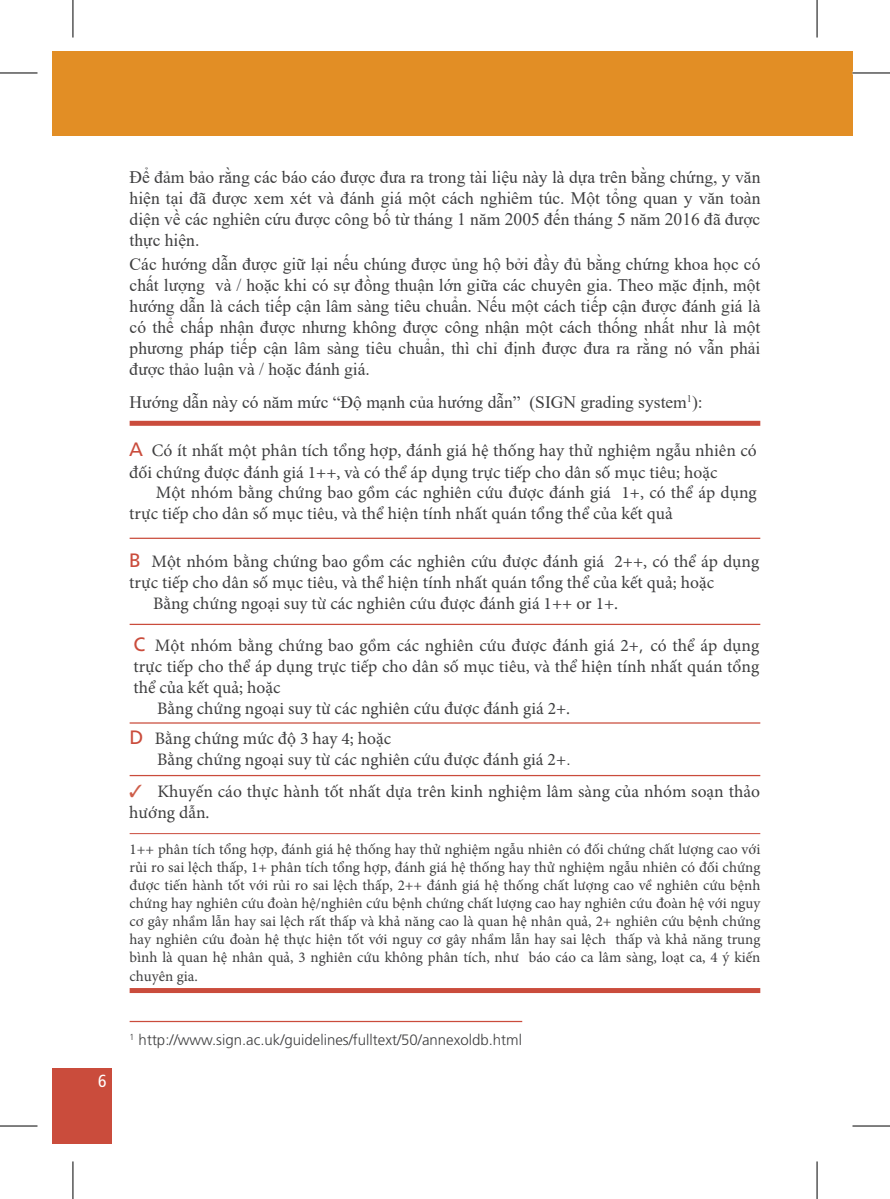
<style>
.page{position:relative;width:890px;height:1199px;background:#fff}
.page>*{position:absolute;margin:0;border:0;box-sizing:border-box;transform-origin:0 0}
.t1{font:17.5px/20.8px "Minion Pro";color:#3e3e3f}
.t2{font:17.5px/21px "Times New Roman";color:#3e3e3f;text-align:justify}
.t3{font:condensed 17.5px "Frutiger CE";color:#fff}
.t4{font:15px/18px "Minion Pro";color:#3e3e3f;text-align:justify}
.t5{font:300 15px "Frutiger LT";color:#3e3e3f}
.s1{font-family:"Frutiger";font-size:19.25px;color:#ca4c3c}
.s2{font-family:"Frutiger LT";font-weight:300}
.s3{color:#ce5e4a}
</style>
<div class="page">
<div style="left:52px;top:51px;width:800px;height:85px;background:#e28e25"></div>
<div style="left:52px;top:1068px;width:59px;height:75px;background:#ca4c3c"></div>
<div style="left:130px;top:421px;width:630px;height:5px;background:#ca4c3c"></div>
<hr style="left:130px;top:537px;width:630px;height:2px;background:#ca4c3c">
<hr style="left:130px;top:623px;width:630px;height:2px;background:#ca4c3c">
<hr style="left:130px;top:722px;width:630px;height:1px;background:#ca4c3c">
<hr style="left:130px;top:774px;width:630px;height:2px;background:#ca4c3c">
<hr style="left:130px;top:833px;width:630px;height:1px;background:#ca4c3c">
<div style="left:130px;top:987px;width:630px;height:5px;background:#ca4c3c"></div>
<hr style="left:130px;top:1020px;width:392px;height:1px;background:#ca4c3c">
<svg style="left:816px;top:0;width:1px;height:37px"></svg>
<svg style="left:816px;top:1161px;width:1px;height:37px"></svg>
<hr style="left:0;top:73px;width:38px;height:1px;background:#000">
<hr style="left:852px;top:73px;width:38px;height:1px;background:#000">
<hr style="left:0;top:1125px;width:38px;height:1px;background:#000">
<hr style="left:852px;top:1125px;width:38px;height:1px;background:#000">
<hr style="left:73px;top:0;width:1px;height:37px;background:#000">
<hr style="left:73px;top:1161px;width:1px;height:37px;background:#000">
<hr style="left:817px;top:0;width:1px;height:37px;background:#000">
<hr style="left:817px;top:1161px;width:1px;height:37px;background:#000">
<p class="t3" style="left:98px;top:1070px;width:10px">6</p>
<p class="t2" style="left:130px;top:166px;width:632px">Để đảm bảo rằng các báo cáo được đưa ra trong tài liệu này là dựa trên bằng chứng, y văn hiện tại đã được xem xét và đánh giá một cách nghiêm túc. Một tổng quan y văn toàn diện về các nghiên cứu được công bố từ tháng 1 năm 2005 đến tháng 5 năm 2016 đã được thực hiện.</p>
<p class="t2" style="left:130px;top:253px;width:632px">Các hướng dẫn được giữ lại nếu chúng được ủng hộ bởi đầy đủ bằng chứng khoa học có chất lượng và / hoặc khi có sự đồng thuận lớn giữa các chuyên gia. Theo mặc định, một hướng dẫn là cách tiếp cận lâm sàng tiêu chuẩn. Nếu một cách tiếp cận được đánh giá là có thể chấp nhận được nhưng không được công nhận một cách thống nhất như là một phương pháp tiếp cận lâm sàng tiêu chuẩn, thì chỉ định được đưa ra rằng nó vẫn phải được thảo luận và / hoặc đánh giá.</p>
<p class="t2" style="left:130px;top:391px;width:575px">Hướng dẫn này có năm mức “Độ mạnh của hướng dẫn” (SIGN grading system<sup>1</sup>):</p>
<p class="t1" style="left:129px;top:440px;width:629px"><span class="s1">A</span> Có ít nhất một phân tích tổng hợp, đánh giá hệ thống hay thử nghiệm ngẫu nhiên có đối chứng được đánh giá 1++, và có thể áp dụng trực tiếp cho dân số mục tiêu; hoặc</p>
<p class="t1" style="left:129px;top:482px;width:629px;text-indent:27px">Một nhóm bằng chứng bao gồm các nghiên cứu được đánh giá 1+, có thể áp dụng trực tiếp cho dân số mục tiêu, và thể hiện tính nhất quán tổng thể của kết quả</p>
<p class="t1" style="left:129px;top:551px;width:631px"><span class="s1">B</span> Một nhóm bằng chứng bao gồm các nghiên cứu được đánh giá 2++, có thể áp dụng</p>
<p class="t1" style="left:129px;top:572px;width:586px">trực tiếp cho dân số mục tiêu, và thể hiện tính nhất quán tổng thể của kết quả; hoặc</p>
<p class="t1" style="left:153px;top:593px;width:467px">Bằng chứng ngoại suy từ các nghiên cứu được đánh giá 1++ or 1+.</p>
<p class="t1" style="left:133px;top:635px;width:627px"><span class="s1">C</span> Một nhóm bằng chứng bao gồm các nghiên cứu được đánh giá 2+<span class="s2">,</span> có thể áp dụng</p>
<p class="t1" style="left:133px;top:656px;width:627px">trực tiếp cho thể áp dụng trực tiếp cho dân số mục tiêu, và thể hiện tính nhất quán tổng</p>
<p class="t1" style="left:133px;top:677px;width:149px">thể của kết quả; hoặc</p>
<p class="t1" style="left:157px;top:698px;width:415px">Bằng chứng ngoại suy từ các nghiên cứu được đánh giá 2+.</p>
<p class="t1" style="left:157px;top:728px;width:415px;text-indent:-27px"><span class="s1">D</span> Bằng chứng mức độ 3 hay 4; hoặc<br>Bằng chứng ngoại suy từ các nghiên cứu được đánh giá 2+<span class="s2">.</span></p>
<p class="t1" style="left:129px;top:781px;width:632px"><span class="s3">✓</span> Khuyến cáo thực hành tốt nhất dựa trên kinh nghiệm lâm sàng của nhóm soạn thảo hướng dẫn.</p>
<p class="t4" style="left:130px;top:840px;width:632px">1++ phân tích tổng hợp, đánh giá hệ thống hay thử nghiệm ngẫu nhiên có đối chứng chất lượng cao với rủi ro sai lệch thấp, 1+ phân tích tổng hợp, đánh giá hệ thống hay thử nghiệm ngẫu nhiên có đối chứng được tiến hành tốt với rủi ro sai lệch thấp, 2++ đánh giá hệ thống chất lượng cao về nghiên cứu bệnh chứng hay nghiên cứu đoàn hệ/nghiên cứu bệnh chứng chất lượng cao hay nghiên cứu đoàn hệ với nguy cơ gây nhầm lẫn hay sai lệch rất thấp và khả năng cao là quan hệ nhân quả, 2+ nghiên cứu bệnh chứng hay nghiên cứu đoàn hệ thực hiện tốt với nguy cơ gây nhầm lẫn hay sai lệch thấp và khả năng trung bình là quan hệ nhân quả, 3 nghiên cứu không phân tích, như báo cáo ca lâm sàng, loạt ca, 4 ý kiến chuyên gia.</p>
<p class="t5" style="left:130px;top:1031px;width:394px"><sup>1</sup> http://www.sign.ac.uk/guidelines/fulltext/50/annexoldb.html</p>
</div>
